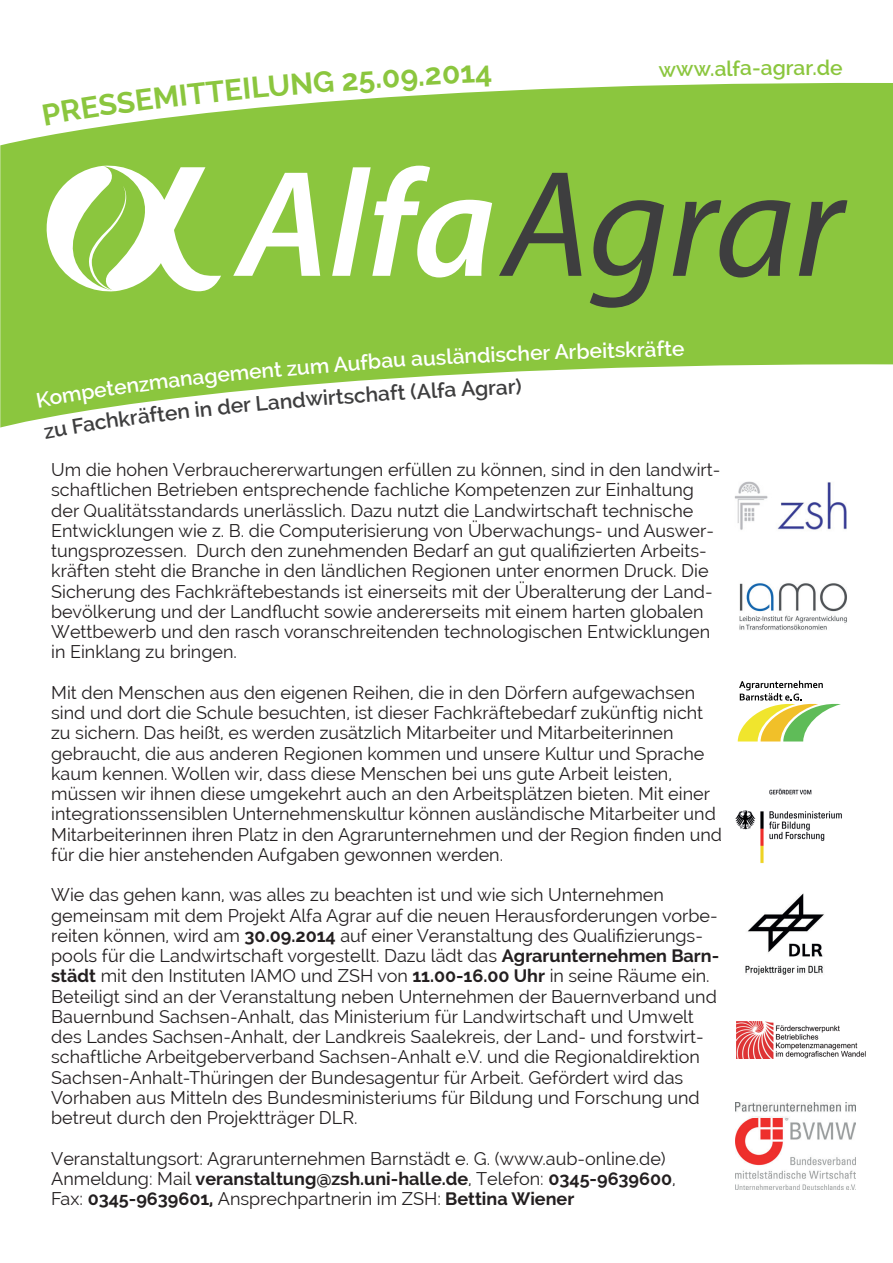
<style>
.page{position:relative;width:893px;height:1263px;background:#fff}
.page>*{position:absolute;margin:0;border:0;box-sizing:border-box;transform-origin:0 0}
.t1{font:700 30px "Raleway";color:#8bc63e}
.t2{font:600 21px "Raleway";color:#fff}
.t3{font:600 21px "Raleway";color:#3e3e3f}
.t4{font:600 21px "Raleway";letter-spacing:-.005em;color:#8bc63e}
.t5{font:18px/20.2px "Raleway";color:#231f20}
.s1{font-weight:700}
</style>
<div class="page">
<svg style="left:0;top:82px;width:893px;height:345px;fill:#8bc63e"></svg>
<svg style="left:233px;top:173px;width:87px;height:103px"></svg>
<svg style="left:332px;top:166px;width:160px;height:111px"></svg>
<svg style="left:499px;top:173px;width:82px;height:103px"></svg>
<svg style="left:590px;top:200px;width:74px;height:108px"></svg>
<svg style="left:673px;top:200px;width:118px;height:77px"></svg>
<svg style="left:799px;top:200px;width:48px;height:76px"></svg>
<svg style="left:38px;top:164px;width:183px;height:129px"></svg>
<img style="left:745px;top:893px;width:79px;height:82px">
<img style="left:735px;top:788px;width:107px;height:76px">
<img style="left:734px;top:481px;width:113px;height:49px">
<img style="left:739px;top:583px;width:108px;height:47px">
<img style="left:737px;top:1021px;width:129px;height:37px">
<svg style="left:738px;top:681px;width:103px;height:60px"></svg>
<img style="left:736px;top:1103px;width:119px;height:86px">
<svg style="left:37px;top:380px;width:102px;height:47px"></svg>
<svg style="left:496px;top:378px;width:25px;height:17px"></svg>
<svg style="left:43px;top:82px;width:200px;height:43px"></svg>
<h1 class="t1" style="left:241px;top:71px;width:72px;rotate:-5deg">ILUN</h1>
<h1 class="t1" style="left:312px;top:65px;width:89px;rotate:-4deg">G 25.0</h1>
<h1 class="t1" style="left:400px;top:59px;width:93px;rotate:-3deg">9.2014</h1>
<p class="t4" style="left:658px;top:57px;width:95px;rotate:-1deg">www.alfa</p>
<p class="t4" style="left:752px;top:56px;width:92px">-agrar.de</p>
<p class="t2" style="left:137px;top:372px;width:55px;rotate:-7deg">zman</p>
<p class="t2" style="left:191px;top:365px;width:58px;rotate:-6deg">agem</p>
<p class="t2" style="left:248px;top:359px;width:82px;rotate:-5deg">ent zum</p>
<p class="t2" style="left:333px;top:352px;width:74px;rotate:-4deg">Aufbau</p>
<p class="t2" style="left:410px;top:347px;width:108px;rotate:-3deg">ausländisc</p>
<p class="t2" style="left:517px;top:341px;width:121px;rotate:-2deg">her Arbeitsk</p>
<p class="t2" style="left:637px;top:337px;width:49px;rotate:-1deg">räfte</p>
<p class="t3" style="left:136px;top:405px;width:54px;rotate:-7deg">äften</p>
<p class="t3" style="left:194px;top:398px;width:58px;rotate:-6deg">in der</p>
<p class="t3" style="left:255px;top:391px;width:69px;rotate:-5deg">Landw</p>
<p class="t3" style="left:322px;top:386px;width:76px;rotate:-4deg">irtschaf</p>
<p class="t3" style="left:397px;top:380px;width:100px;rotate:-3deg">t (Alfa Agr</p>
<p class="t5" style="left:51px;top:459px;width:671px">Um die hohen Verbrauchererwartungen erfüllen zu können, sind in den landwirt&shy;schaftlichen Betrieben entsprechende fachliche Kompetenzen zur Einhaltung der Qualitätsstandards unerlässlich. Dazu nutzt die Landwirtschaft technische Entwicklungen wie z. B. die Computerisierung von Überwachungs- und Auswer&shy;tungsprozessen. Durch den zunehmenden Bedarf an gut qualifizierten Arbeits&shy;kräften steht die Branche in den ländlichen Regionen unter enormen Druck. Die Sicherung des Fachkräftebestands ist einerseits mit der Überalterung der Land&shy;bevölkerung und der Landflucht sowie andererseits mit einem harten globalen Wettbewerb und den rasch voranschreitenden technologischen Entwicklungen in Einklang zu bringen.</p>
<p class="t5" style="left:51px;top:682px;width:672px">Mit den Menschen aus den eigenen Reihen, die in den Dörfern aufgewachsen sind und dort die Schule besuchten, ist dieser Fachkräftebedarf zukünftig nicht zu sichern. Das heißt, es werden zusätzlich Mitarbeiter und Mitarbeiterinnen gebraucht, die aus anderen Regionen kommen und unsere Kultur und Sprache kaum kennen. Wollen wir, dass diese Menschen bei uns gute Arbeit leisten, müssen wir ihnen diese umgekehrt auch an den Arbeitsplätzen bieten. Mit einer integrationssensiblen Unternehmenskultur können ausländische Mitarbeiter und Mitarbeiterinnen ihren Platz in den Agrarunternehmen und der Region finden und für die hier anstehenden Aufgaben gewonnen werden.</p>
<p class="t5" style="left:51px;top:885px;width:670px">Wie das gehen kann, was alles zu beachten ist und wie sich Unternehmen gemeinsam mit dem Projekt Alfa Agrar auf die neuen Herausforderungen vorbe&shy;reiten können, wird am <span class="s1">30.09.2014</span> auf einer Veranstaltung des Qualifizierungs&shy;pools für die Landwirtschaft vorgestellt. Dazu lädt das <span class="s1">Agrarunternehmen Barn&shy;städt</span> mit den Instituten IAMO und ZSH von <span class="s1">11.00-16.00 Uhr</span> in seine Räume ein.<br>Beteiligt sind an der Veranstaltung neben Unternehmen der Bauernverband und Bauernbund Sachsen-Anhalt, das Ministerium für Landwirtschaft und Umwelt des Landes Sachsen-Anhalt, der Landkreis Saalekreis, der Land- und forstwirt&shy;schaftliche Arbeitgeberverband Sachsen-Anhalt e.V. und die Regionaldirektion Sachsen-Anhalt-Thüringen der Bundesagentur für Arbeit. Gefördert wird das Vorhaben aus Mitteln des Bundesministeriums für Bildung und Forschung und betreut durch den Projektträger DLR.</p>
<p class="t5" style="left:51px;top:1148px;width:626px">Veranstaltungsort: Agrarunternehmen Barnstädt e. G. (www.aub-online.de)<br>Anmeldung: Mail <span class="s1">veranstaltung@zsh.uni-halle.de</span>, Telefon: <span class="s1">0345-9639600</span>,<br>Fax: <span class="s1">0345-9639601,</span> Ansprechpartnerin im ZSH: <span class="s1">Bettina Wiener</span></p>
</div>
